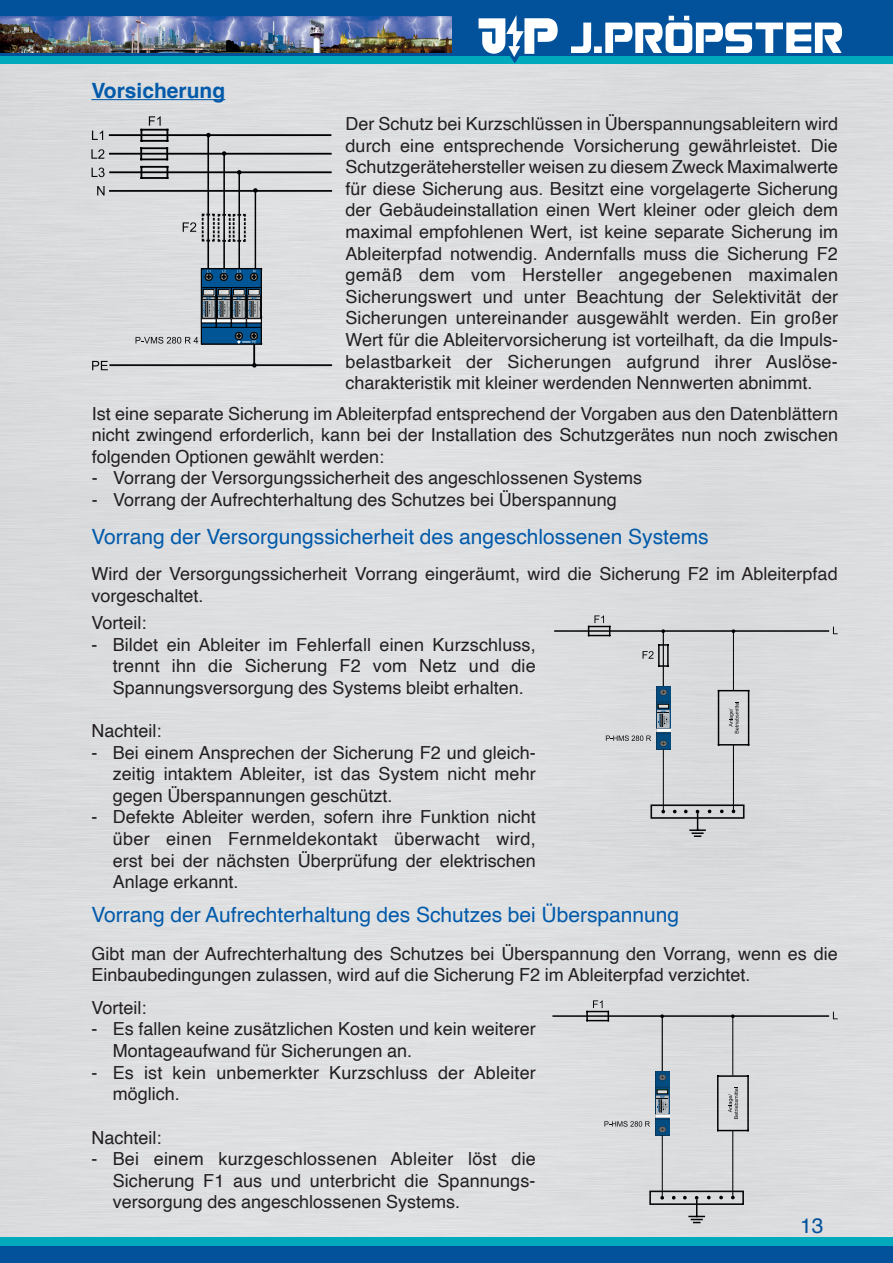
<style>
.page{position:relative;width:893px;height:1263px;background:#fff}
.page>*{position:absolute;margin:0;border:0;box-sizing:border-box;transform-origin:0 0}
.t1{font:21px "Helvetica";color:#015aaa}
.t2{font:700 21px "Helvetica";color:#015aaa}
.t3{font:21px "Helvetica";color:#01519b}
.t4{font:18px/21.6px "Helvetica";color:#231f20;text-align:justify}
</style>
<div class="page">
<div style="left:0;top:64px;width:893px;height:1173px;background:#dcdddf"></div>
<div style="left:0;top:55px;width:893px;height:9px;background:#00aabc"></div>
<div style="left:0;top:1237px;width:893px;height:9px;background:#00aabc"></div>
<div style="left:0;top:0;width:893px;height:55px;background:#01519b"></div>
<img style="left:571px;top:15px;width:271px;height:37px">
<div style="left:0;top:1246px;width:893px;height:17px;background:#01519b"></div>
<img style="left:0;top:17px;width:451px;height:35px">
<svg style="left:510px;top:56px;width:10px;height:7px"></svg>
<img style="left:476px;top:16px;width:84px;height:40px">
<hr style="left:91px;top:99px;width:134px;height:1px;background:#015aaa">
<hr style="left:110px;top:153px;width:221px;height:2px;background:#000001">
<hr style="left:110px;top:134px;width:220px;height:2px;background:#000001">
<hr style="left:110px;top:171px;width:221px;height:2px;background:#000001">
<hr style="left:207px;top:136px;width:2px;height:132px;background:#000001">
<hr style="left:223px;top:154px;width:2px;height:115px;background:#000001">
<hr style="left:238px;top:173px;width:2px;height:95px;background:#000001">
<hr style="left:255px;top:191px;width:1px;height:78px;background:#000001">
<svg style="left:222px;top:151px;width:4px;height:5px"></svg>
<svg style="left:252px;top:363px;width:5px;height:5px"></svg>
<hr style="left:110px;top:190px;width:221px;height:2px;background:#080a0c">
<hr style="left:253px;top:344px;width:2px;height:22px;background:#000001">
<svg style="left:183px;top:222px;width:13px;height:10px"></svg>
<hr style="left:110px;top:364px;width:221px;height:2px;background:#080a0c">
<svg style="left:92px;top:361px;width:16px;height:9px"></svg>
<svg style="left:253px;top:188px;width:5px;height:5px"></svg>
<svg style="left:97px;top:186px;width:8px;height:9px"></svg>
<svg style="left:92px;top:168px;width:13px;height:9px"></svg>
<svg style="left:91px;top:149px;width:13px;height:10px"></svg>
<svg style="left:92px;top:131px;width:11px;height:9px"></svg>
<hr style="left:141px;top:129px;width:26px;height:2px;background:#000001">
<hr style="left:141px;top:140px;width:26px;height:2px;background:#000001">
<svg style="left:149px;top:116px;width:12px;height:10px"></svg>
<hr style="left:141px;top:166px;width:26px;height:2px;background:#000001">
<hr style="left:141px;top:177px;width:26px;height:2px;background:#000001">
<svg style="left:140px;top:148px;width:2px;height:11px"></svg>
<hr style="left:141px;top:147px;width:26px;height:2px;background:#000001">
<svg style="left:166px;top:148px;width:2px;height:11px"></svg>
<hr style="left:141px;top:158px;width:26px;height:2px;background:#000001">
<svg style="left:202px;top:214px;width:44px;height:28px"></svg>
<svg style="left:136px;top:268px;width:126px;height:77px"></svg>
<hr style="left:555px;top:630px;width:273px;height:2px;background:#000001">
<hr style="left:663px;top:631px;width:1px;height:72px;background:#000001">
<hr style="left:718px;top:691px;width:1px;height:54px;background:#000001">
<hr style="left:718px;top:690px;width:31px;height:1px;background:#000001">
<hr style="left:748px;top:691px;width:1px;height:54px;background:#000001">
<hr style="left:718px;top:744px;width:31px;height:1px;background:#000001">
<svg style="left:729px;top:702px;width:10px;height:31px"></svg>
<hr style="left:733px;top:631px;width:1px;height:59px;background:#000001">
<hr style="left:733px;top:745px;width:1px;height:65px;background:#000001">
<svg style="left:661px;top:810px;width:4px;height:3px"></svg>
<svg style="left:720px;top:809px;width:4px;height:4px"></svg>
<svg style="left:588px;top:615px;width:22px;height:21px"></svg>
<svg style="left:659px;top:665px;width:9px;height:2px"></svg>
<hr style="left:658px;top:645px;width:2px;height:21px;background:#000001">
<svg style="left:659px;top:644px;width:9px;height:2px"></svg>
<hr style="left:667px;top:645px;width:2px;height:21px;background:#000001">
<svg style="left:643px;top:651px;width:10px;height:8px"></svg>
<img style="left:657px;top:686px;width:13px;height:63px">
<hr style="left:663px;top:750px;width:1px;height:60px;background:#000001">
<svg style="left:684px;top:810px;width:27px;height:27px"></svg>
<svg style="left:833px;top:627px;width:5px;height:7px"></svg>
<svg style="left:606px;top:735px;width:45px;height:6px"></svg>
<div style="left:658px;top:710px;width:11px;height:18px;background:#b7bcc1"></div>
<svg style="left:658px;top:710px;width:11px;height:17px"></svg>
<div style="left:658px;top:704px;width:11px;height:4px;border:1px solid #080a0c"></div>
<div style="left:650px;top:804px;width:94px;height:15px;border:2px solid #080a0c"></div>
<hr style="left:553px;top:1015px;width:275px;height:2px;background:#000001">
<hr style="left:662px;top:1016px;width:1px;height:72px;background:#000001">
<hr style="left:717px;top:1076px;width:1px;height:54px;background:#000001">
<hr style="left:718px;top:1075px;width:30px;height:2px;background:#000001">
<hr style="left:747px;top:1076px;width:2px;height:54px;background:#000001">
<hr style="left:718px;top:1130px;width:30px;height:1px;background:#000001">
<svg style="left:728px;top:1087px;width:10px;height:32px"></svg>
<svg style="left:604px;top:1121px;width:46px;height:6px"></svg>
<hr style="left:732px;top:1016px;width:1px;height:59px;background:#000001">
<hr style="left:732px;top:1131px;width:1px;height:65px;background:#000001">
<svg style="left:586px;top:1000px;width:23px;height:21px"></svg>
<img style="left:656px;top:1072px;width:13px;height:63px">
<hr style="left:662px;top:1136px;width:1px;height:60px;background:#000001">
<svg style="left:660px;top:1196px;width:4px;height:3px"></svg>
<svg style="left:672px;top:1196px;width:4px;height:3px"></svg>
<svg style="left:719px;top:1196px;width:4px;height:3px"></svg>
<svg style="left:731px;top:1196px;width:4px;height:3px"></svg>
<svg style="left:683px;top:1196px;width:28px;height:27px"></svg>
<svg style="left:833px;top:1012px;width:5px;height:7px"></svg>
<div style="left:657px;top:1090px;width:11px;height:4px;border:1px solid #080a0c"></div>
<svg style="left:657px;top:1096px;width:11px;height:17px"></svg>
<div style="left:649px;top:1190px;width:95px;height:15px;border:2px solid #080a0c"></div>
<p class="t2" style="left:91px;top:78px;width:135px">Vorsicherung</p>
<p class="t4" style="left:345px;top:113px;width:494px">Der Schutz bei Kurzschlüssen in Überspannungsableitern wird durch eine entsprechende Vorsicherung gewährleistet. Die Schutzgerätehersteller weisen zu diesem Zweck Maximalwerte für diese Sicherung aus. Besitzt eine vorgelagerte Sicherung der Gebäudeinstallation einen Wert kleiner oder gleich dem maximal empfohlenen Wert, ist keine separate Sicherung im Ableiterpfad notwendig. Andernfalls muss die Sicherung F2 gemäß dem vom Hersteller angegebenen maximalen Sicherungswert und unter Beachtung der Selektivität der Sicherungen untereinander ausgewählt werden. Ein großer Wert für die Ableitervorsicherung ist vorteilhaft, da die Impuls&shy;belastbarkeit der Sicherungen aufgrund ihrer Auslöse&shy;charakteristik mit kleiner werdenden Nennwerten abnimmt.</p>
<p class="t4" style="left:92px;top:403px;width:748px">Ist eine separate Sicherung im Ableiterpfad entsprechend der Vorgaben aus den Datenblättern nicht zwingend erforderlich, kann bei der Installation des Schutzgerätes nun noch zwischen folgenden Optionen gewählt werden:</p>
<p class="t4" style="left:92px;top:468px;width:552px">- Vorrang der Versorgungssicherheit des angeschlossenen Systems</p>
<p class="t4" style="left:92px;top:489px;width:527px">- Vorrang der Aufrechterhaltung des Schutzes bei Überspannung</p>
<p class="t1" style="left:91px;top:520px;width:619px">Vorrang der Versorgungssicherheit des angeschlossenen Systems</p>
<p class="t4" style="left:91px;top:564px;width:748px">Wird der Versorgungssicherheit Vorrang eingeräumt, wird die Sicherung F2 im Ableiterpfad vorgeschaltet.</p>
<p class="t4" style="left:91px;top:612px;width:57px">Vorteil:</p>
<p class="t4" style="left:113px;top:634px;width:425px;text-indent:-21px">- Bildet ein Ableiter im Fehlerfall einen Kurzschluss, trennt ihn die Sicherung F2 vom Netz und die Spannungsversorgung des Systems bleibt erhalten.</p>
<p class="t4" style="left:91px;top:720px;width:72px">Nachteil:</p>
<p class="t4" style="left:113px;top:742px;width:425px;text-indent:-21px">- Bei einem Ansprechen der Sicherung F2 und gleich&shy;zeitig intaktem Ableiter, ist das System nicht mehr gegen Überspannungen geschützt.</p>
<p class="t4" style="left:113px;top:807px;width:425px;text-indent:-21px">- Defekte Ableiter werden, sofern ihre Funktion nicht über einen Fernmeldekontakt überwacht wird, erst bei der nächsten Überprüfung der elektrischen Anlage erkannt.</p>
<p class="t1" style="left:91px;top:898px;width:589px">Vorrang der Aufrechterhaltung des Schutzes bei Überspannung</p>
<p class="t4" style="left:91px;top:943px;width:748px">Gibt man der Aufrechterhaltung des Schutzes bei Überspannung den Vorrang, wenn es die<br>Einbaubedingungen zulassen, wird auf die Sicherung F2 im Ableiterpfad verzichtet.</p>
<p class="t4" style="left:91px;top:997px;width:57px">Vorteil:</p>
<p class="t4" style="left:113px;top:1019px;width:425px;text-indent:-21px">- Es fallen keine zusätzlichen Kosten und kein weiterer<br>Montageaufwand für Sicherungen an.</p>
<p class="t4" style="left:113px;top:1062px;width:425px;text-indent:-21px">- Es ist kein unbemerkter Kurzschluss der Ableiter möglich.</p>
<p class="t4" style="left:91px;top:1127px;width:72px">Nachteil:</p>
<p class="t4" style="left:113px;top:1148px;width:425px;text-indent:-21px">- Bei einem kurzgeschlossenen Ableiter löst die Sicherung F1 aus und unterbricht die Spannungs&shy;versorgung des angeschlossenen Systems.</p>
<p class="t3" style="left:800px;top:1210px;width:25px">13</p>
</div>
